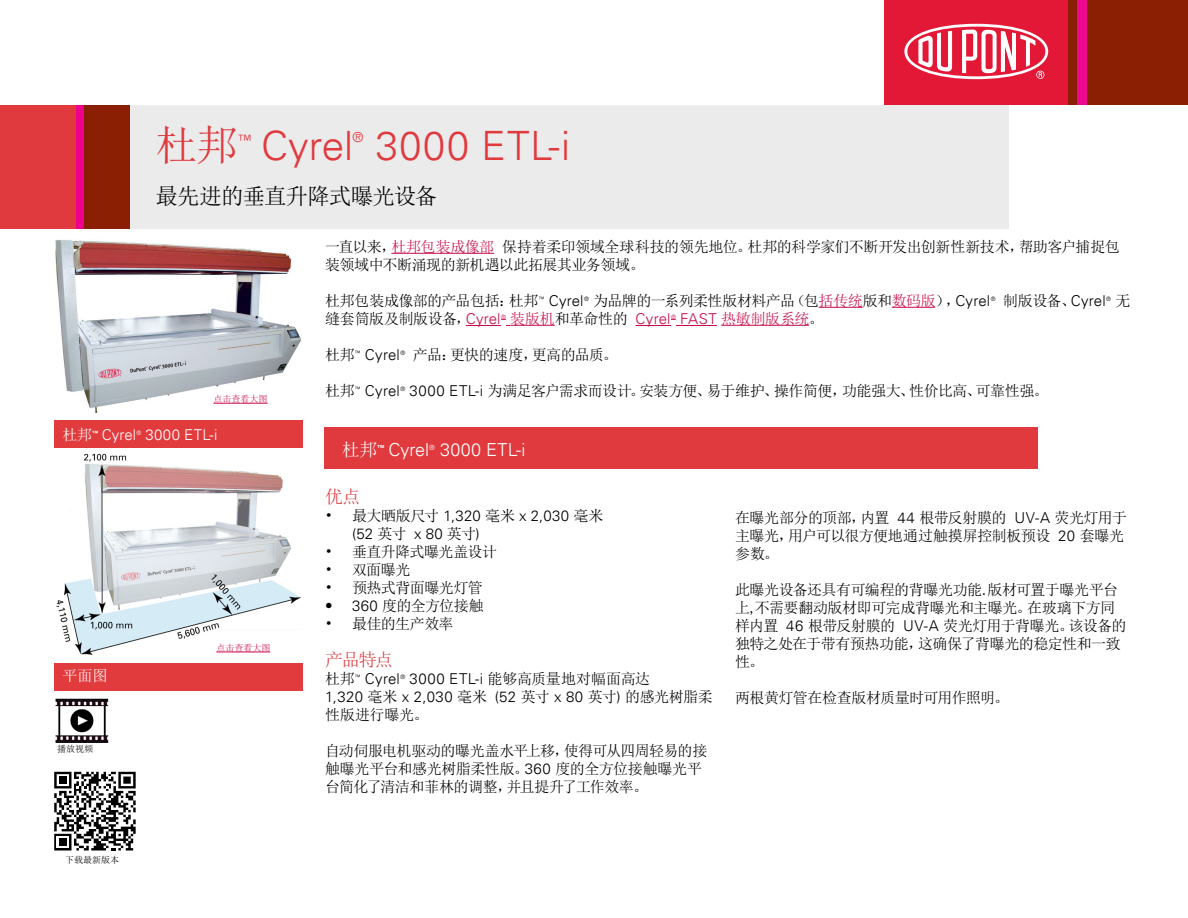
<style>
.page{position:relative;width:1188px;height:918px;background:#fff}
.page>*{position:absolute;margin:0;border:0;box-sizing:border-box;transform-origin:0 0}
.t1{font:42px "Sim Sun";color:#e03a3e}
.t2{font:300 40.5px "Univers LT";letter-spacing:.015em;color:#e03a3e}
.t3{font:22.5px "Sim Sun";letter-spacing:-.04em;color:#000}
.t4{font:300 18px "Univers LT";letter-spacing:.01em;color:#fff}
.t5{font:18px "Sim Sun";letter-spacing:-.065em;color:#e03a3e}
.t6{font:18px "Sim Sun";color:#fff}
.t7{font:15px/18px "Sim Sun";letter-spacing:-.03em;color:#000}
.t8{font:300 15px "Univers LT";letter-spacing:.015em;color:#000}
.t9{font:300 15px "Univers LT";letter-spacing:.02em;color:#fff}
.t10{font:15px "Sim Sun";letter-spacing:-.02em;color:#c80c47}
.t11{font:15px "Sim Sun";color:#fff}
.t12{font:300 14.4px "Univers LT";color:#e03a3e}
.t13{font:300 13.8px "Univers LT";color:#e03a3e}
.t14{font:9px "Sim Sun";color:#c80c47}
.t15{font:9px "Sim Sun";color:#000}
.t16{font:700 7.2px "Meta";color:#fff}
.t17{font:300 7.2px "Univers LT";color:#fff}
.t18{font:300 6px "Univers LT";color:#000}
.t19{font:300 6px "Univers LT";color:#c80c47}
.t20{font:700 6px "Meta";color:#fff}
.t21{font:300 6px "Univers LT";color:#fff}
.s1{color:#c80c47}
.s2{font-family:"Univers LT";font-weight:300}
.s3{font-family:"Univers LT";font-weight:300;color:#c80c47}
.s4{color:#000}
.s5{font-family:"Sim Sun";font-weight:400}
</style>
<div class="page">
<hr style="left:391px;top:253px;width:103px;height:1px;background:#c80c47">
<hr style="left:819px;top:307px;width:44px;height:1px;background:#c80c47">
<hr style="left:892px;top:307px;width:43px;height:1px;background:#c80c47">
<hr style="left:466px;top:325px;width:35px;height:1px;background:#c80c47">
<hr style="left:510px;top:325px;width:45px;height:1px;background:#c80c47">
<hr style="left:636px;top:325px;width:35px;height:1px;background:#c80c47">
<hr style="left:676px;top:325px;width:41px;height:1px;background:#c80c47">
<hr style="left:721px;top:325px;width:88px;height:1px;background:#c80c47">
<div style="left:324px;top:427px;width:714px;height:42px;background:#e03a3e"></div>
<div style="left:75px;top:105px;width:9px;height:124px;background:#ec008c"></div>
<div style="left:0;top:105px;width:76px;height:124px;background:#e03a3e"></div>
<div style="left:84px;top:105px;width:46px;height:124px;background:#8a1f03"></div>
<div style="left:131px;top:105px;width:878px;height:124px;background:#ebebec"></div>
<div style="left:54px;top:420px;width:248px;height:28px;background:#e23b3e"></div>
<div style="left:54px;top:663px;width:248px;height:27px;background:#e23b3e"></div>
<img style="left:55px;top:240px;width:247px;height:173px">
<hr style="left:214px;top:403px;width:54px;height:1px;background:#c80c47">
<img style="left:56px;top:454px;width:245px;height:201px">
<hr style="left:216px;top:652px;width:54px;height:1px;background:#c80c47">
<img style="left:55px;top:698px;width:54px;height:44px">
<div style="left:1068px;top:0;width:120px;height:104px;background:#8a1f03"></div>
<div style="left:1077px;top:0;width:10px;height:104px;background:#ec098d"></div>
<div style="left:885px;top:0;width:183px;height:104px;background:#e31837"></div>
<svg style="left:904px;top:24px;width:144px;height:55px"></svg>
<svg style="left:54px;top:772px;width:82px;height:79px"></svg>
<h1 class="t1" style="left:156px;top:124px;width:84px">杜邦</h1>
<p class="t12" style="left:238px;top:131px;width:15px">™</p>
<h2 class="t2" style="left:261px;top:122px;width:93px">Cyrel</h2>
<p class="t13" style="left:353px;top:129px;width:13px">®</p>
<h2 class="t2" style="left:376px;top:122px;width:196px">3000 ETL-i</h2>
<h3 class="t3" style="left:156px;top:185px;width:283px">最先进的垂直升降式曝光设备</h3>
<p class="t14" style="left:214px;top:395px;width:55px">点击查看大图</p>
<p class="t11" style="left:63px;top:427px;width:31px">杜邦</p>
<p class="t20" style="left:92px;top:429px;width:8px">™</p>
<p class="t9" style="left:102px;top:425px;width:36px">Cyrel</p>
<p class="t21" style="left:136px;top:429px;width:6px">®</p>
<p class="t9" style="left:145px;top:425px;width:74px">3000 ETL-i</p>
<p class="t11" style="left:63px;top:669px;width:46px">平面图</p>
<p class="t15" style="left:57px;top:744px;width:37px">播放视频</p>
<p class="t15" style="left:65px;top:855px;width:55px">下载最新版本</p>
<p class="t14" style="left:216px;top:643px;width:55px">点击查看大图</p>
<p class="t7" style="left:325px;top:238px;width:796px">一直以来，<span class="s1">杜邦包装成像部</span> 保持着柔印领域全球科技的领先地位。杜邦的科学家们不断开发出创新性新技术，帮助客户捕捉包装领域中不断涌现的新机遇以此拓展其业务领域。</p>
<p class="t7" style="left:325px;top:292px;width:215px">杜邦包装成像部的产品包括：杜邦</p>
<p class="t18" style="left:539px;top:295px;width:7px">™</p>
<p class="t8" style="left:549px;top:292px;width:36px">Cyrel</p>
<p class="t18" style="left:584px;top:295px;width:6px">®</p>
<p class="t7" style="left:593px;top:292px;width:398px">为品牌的一系列柔性版材料产品（包<span class="s1">括传统</span>版和<span class="s1">数码版</span>），<span class="s2">Cyrel</span></p>
<p class="t18" style="left:991px;top:295px;width:6px">®</p>
<p class="t7" style="left:1003px;top:292px;width:104px">制版设备、<span class="s2">Cyrel</span></p>
<p class="t18" style="left:1106px;top:295px;width:6px">®</p>
<p class="t7" style="left:1115px;top:292px;width:16px">无</p>
<p class="t7" style="left:325px;top:310px;width:177px">缝套筒版及制版设备，<span class="s3">Cyrel</span></p>
<p class="t19" style="left:501px;top:313px;width:6px">®</p>
<p class="t7" style="left:510px;top:310px;width:162px"><span class="s1">装版机</span>和革命性的 <span class="s3">Cyrel</span></p>
<p class="t19" style="left:671px;top:313px;width:6px">®</p>
<p class="t10" style="left:680px;top:311px;width:145px"><span class="s2">FAST</span> 热敏制版系统<span class="s4">。</span></p>
<p class="t7" style="left:325px;top:346px;width:31px">杜邦</p>
<p class="t18" style="left:355px;top:349px;width:7px">™</p>
<p class="t8" style="left:365px;top:346px;width:36px">Cyrel</p>
<p class="t18" style="left:400px;top:349px;width:6px">®</p>
<p class="t7" style="left:413px;top:346px;width:206px">产品：更快的速度，更高的品质。</p>
<p class="t7" style="left:325px;top:382px;width:31px">杜邦</p>
<p class="t18" style="left:355px;top:385px;width:7px">™</p>
<p class="t8" style="left:365px;top:382px;width:36px">Cyrel</p>
<p class="t18" style="left:400px;top:385px;width:6px">®</p>
<p class="t7" style="left:410px;top:382px;width:641px"><span class="s2">3000 ETL-i</span> 为满足客户需求而设计。安装方便、易于维护、操作简便，功能强大、性价比高、可靠性强。</p>
<p class="t6" style="left:342px;top:441px;width:37px">杜邦</p>
<p class="t16" style="left:377px;top:443px;width:9px">™</p>
<p class="t4" style="left:389px;top:439px;width:42px">Cyrel</p>
<p class="t17" style="left:429px;top:443px;width:7px">®</p>
<p class="t4" style="left:440px;top:439px;width:87px">3000 ETL-i</p>
<p class="t5" style="left:325px;top:487px;width:37px">优点</p>
<p class="t7" style="left:325px;top:506px;width:280px">• 最大晒版尺寸 <span class="s2">1,320</span> 毫米 <span class="s2">x 2,030</span> 毫米</p>
<p class="t8" style="left:352px;top:524px;width:129px">(52 <span class="s5">英寸</span> x 80 <span class="s5">英寸</span>)</p>
<p class="t7" style="left:325px;top:542px;width:174px">• 垂直升降式曝光盖设计</p>
<p class="t7" style="left:325px;top:560px;width:87px">• 双面曝光</p>
<p class="t7" style="left:325px;top:578px;width:159px">• 预热式背面曝光灯管</p>
<p class="t7" style="left:325px;top:596px;width:160px"><span class="s2">• 360</span> 度的全方位接触</p>
<p class="t7" style="left:325px;top:614px;width:130px">• 最佳的生产效率</p>
<p class="t5" style="left:325px;top:651px;width:69px">产品特点</p>
<p class="t7" style="left:325px;top:670px;width:31px">杜邦</p>
<p class="t18" style="left:355px;top:673px;width:7px">™</p>
<p class="t8" style="left:365px;top:670px;width:36px">Cyrel</p>
<p class="t18" style="left:400px;top:673px;width:6px">®</p>
<p class="t7" style="left:410px;top:670px;width:242px"><span class="s2">3000 ETL-i</span> 能够高质量地对幅面高达</p>
<p class="t8" style="left:325px;top:688px;width:389px">1,320 <span class="s5">毫米</span> x 2,030 <span class="s5">毫米</span> (52 <span class="s5">英寸</span> x 80 <span class="s5">英寸</span>) <span class="s5">的感光树脂柔</span></p>
<p class="t7" style="left:325px;top:706px;width:105px">性版进行曝光。</p>
<p class="t7" style="left:325px;top:742px;width:384px">自动伺服电机驱动的曝光盖水平上移，使得可从四周轻易的接触曝光平台和感光树脂柔性版。<span class="s2">360</span> 度的全方位接触曝光平台简化了清洁和菲林的调整，并且提升了工作效率。</p>
<p class="t7" style="left:735px;top:508px;width:394px">在曝光部分的顶部，内置 <span class="s2">44</span> 根带反射膜的 <span class="s2">UV-A</span> 荧光灯用于主曝光，用户可以很方便地通过触摸屏控制板预设 <span class="s2">20</span> 套曝光参数。</p>
<p class="t7" style="left:735px;top:580px;width:393px">此曝光设备还具有可编程的背曝光功能.版材可置于曝光平台上,不需要翻动版材即可完成背曝光和主曝光。在玻璃下方同样内置 <span class="s2">46</span> 根带反射膜的 <span class="s2">UV-A</span> 荧光灯用于背曝光。该设备的独特之处在于带有预热功能，这确保了背曝光的稳定性和一致性。</p>
<p class="t7" style="left:735px;top:688px;width:276px">两根黄灯管在检查版材质量时可用作照明。</p>
</div>
